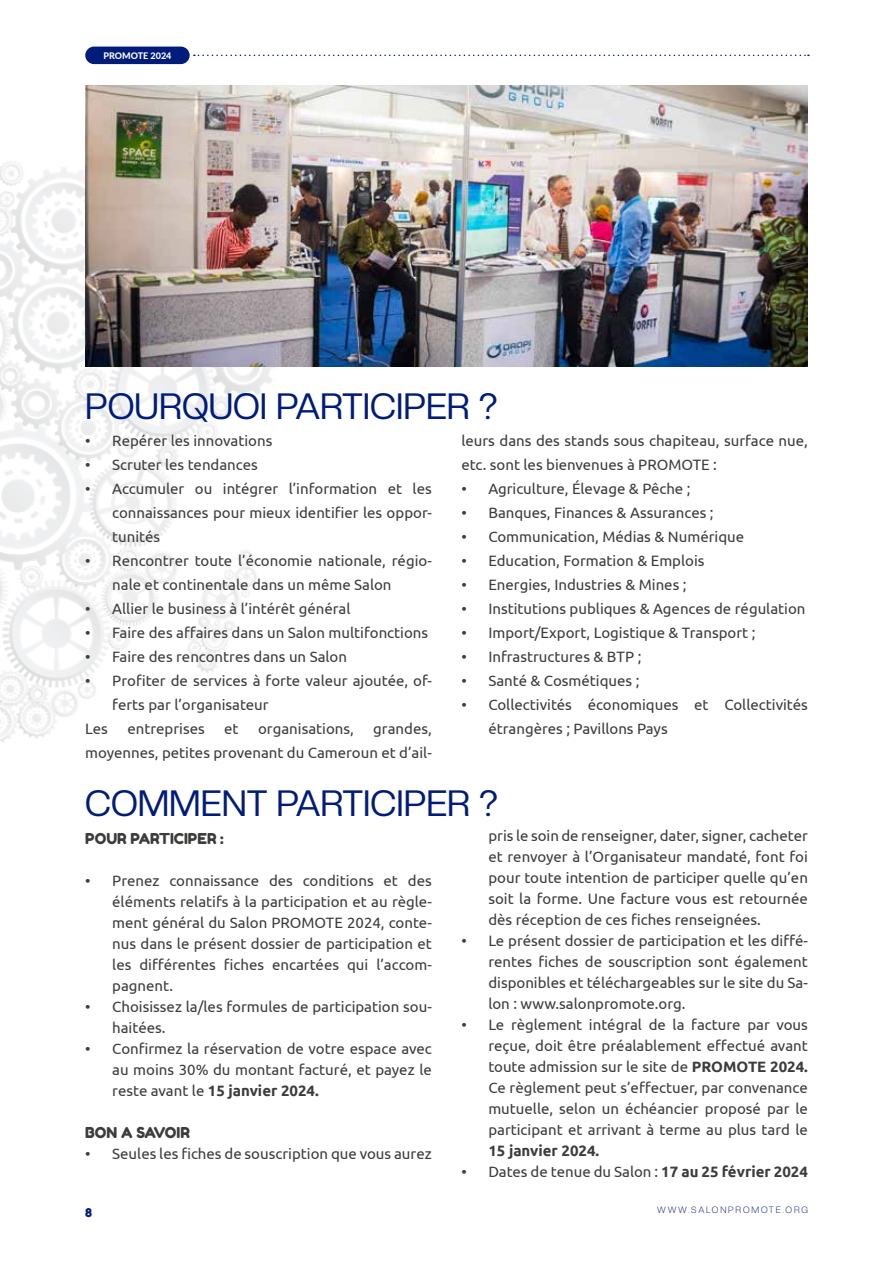
<style>
.page{position:relative;width:893px;height:1263px;background:#fff}
.page>*{position:absolute;margin:0;border:0;box-sizing:border-box;transform-origin:0 0}
.t1{font:36px "Creato Display";color:#001c7a}
.t2{font:15px/21px "Ubuntu";color:#3c3c3b;text-align:justify}
.t3{font:15px "Fredoka One";color:#3c3c3b}
.t4{font:700 15px "Ubuntu";color:#3c3c3b}
.t5{font:12px "Fredoka One";color:#001c7a}
.t6{font:300 9px "Creato Display";letter-spacing:.2em;color:#001c7a}
.t7{font:800 9px "Lato";color:#fff}
.s1{font-weight:700}
</style>
<div class="page">
<img style="left:0;top:46px;width:293px;height:696px">
<div style="left:85px;top:47px;width:105px;height:17px;background:#001c7a;border-radius:9px"></div>
<svg style="left:194px;top:55px;width:615px;height:1px"></svg>
<img style="left:85px;top:85px;width:723px;height:282px">
<p class="t7" style="left:103px;top:49px;width:69px">PROMOTE 2024</p>
<h1 class="t1" style="left:85px;top:385px;width:414px">POURQUOI PARTICIPER ?</h1>
<p class="t2" style="left:85px;top:430px;width:189px">• Repérer les innovations</p>
<p class="t2" style="left:85px;top:454px;width:174px">• Scruter les tendances</p>
<p class="t2" style="left:112px;top:476px;width:321px;line-height:24px;text-indent:-27px">• Accumuler ou intégrer l’information et les connaissances pour mieux identifier les oppor&shy;tunités</p>
<p class="t2" style="left:112px;top:548px;width:321px;line-height:24px;text-indent:-27px">• Rencontrer toute l’économie nationale, régio&shy;nale et continentale dans un même Salon</p>
<p class="t2" style="left:85px;top:598px;width:267px">• Allier le business à l’intérêt général</p>
<p class="t2" style="left:85px;top:622px;width:344px">• Faire des affaires dans un Salon multifonctions</p>
<p class="t2" style="left:85px;top:646px;width:263px">• Faire des rencontres dans un Salon</p>
<p class="t2" style="left:85px;top:670px;width:348px">• Profiter de services à forte valeur ajoutée, of-</p>
<p class="t2" style="left:112px;top:694px;width:158px">ferts par l’organisateur</p>
<p class="t2" style="left:85px;top:718px;width:24px">Les</p>
<p class="t2" style="left:127px;top:718px;width:79px">entreprises</p>
<p class="t2" style="left:224px;top:718px;width:16px">et</p>
<p class="t2" style="left:258px;top:718px;width:97px">organisations,</p>
<p class="t2" style="left:461px;top:428px;width:348px;line-height:24px">leurs dans des stands sous chapiteau, surface nue, etc. sont les bienvenues à PROMOTE :</p>
<p class="t2" style="left:461px;top:478px;width:231px">• Agriculture, Élevage &amp; Pêche ;</p>
<p class="t2" style="left:461px;top:502px;width:254px">• Banques, Finances &amp; Assurances ;</p>
<p class="t2" style="left:461px;top:526px;width:284px">• Communication, Médias &amp; Numérique</p>
<p class="t2" style="left:461px;top:550px;width:245px">• Education, Formation &amp; Emplois</p>
<p class="t2" style="left:461px;top:574px;width:227px">• Energies, Industries &amp; Mines ;</p>
<p class="t2" style="left:461px;top:598px;width:346px">• Institutions publiques &amp; Agences de régulation</p>
<p class="t2" style="left:461px;top:622px;width:296px">• Import/Export, Logistique &amp; Transport ;</p>
<p class="t2" style="left:461px;top:646px;width:181px">• Infrastructures &amp; BTP ;</p>
<p class="t2" style="left:461px;top:670px;width:180px">• Santé &amp; Cosmétiques ;</p>
<p class="t2" style="left:488px;top:692px;width:321px;line-height:24px;text-indent:-27px">• Collectivités économiques et Collectivités étrangères ; Pavillons Pays</p>
<p class="t2" style="left:85px;top:716px;width:348px;line-height:24px;text-align:right">grandes,<br>moyennes, petites provenant du Cameroun et d’ail-</p>
<h1 class="t1" style="left:85px;top:782px;width:414px">COMMENT PARTICIPER ?</h1>
<p class="t3" style="left:85px;top:829px;width:140px">POUR PARTICIPER :</p>
<p class="t2" style="left:112px;top:869px;width:321px;text-indent:-27px">• Prenez connaissance des conditions et des éléments relatifs à la participation et au règle&shy;ment général du Salon PROMOTE 2024, conte&shy;nus dans le présent dossier de participation et les différentes fiches encartées qui l’accom&shy;pagnent.</p>
<p class="t2" style="left:112px;top:995px;width:321px;text-indent:-27px">• Choisissez la/les formules de participation sou&shy;haitées.</p>
<p class="t2" style="left:112px;top:1037px;width:321px;text-indent:-27px">• Confirmez la réservation de votre espace avec au moins 30% du montant facturé, et payez le reste avant le <span class="s1">15 janvier 2024.</span></p>
<p class="t3" style="left:85px;top:1123px;width:106px">BON A SAVOIR</p>
<p class="t2" style="left:85px;top:1142px;width:348px">• Seules les fiches de souscription que vous aurez</p>
<p class="t2" style="left:488px;top:824px;width:321px">pris le soin de renseigner, dater, signer, cacheter et renvoyer à l’Organisateur mandaté, font foi pour toute intention de participer quelle qu’en soit la forme. Une facture vous est retournée dès réception de ces fiches renseignées.</p>
<p class="t2" style="left:488px;top:929px;width:321px;text-indent:-27px">• Le présent dossier de participation et les diffé&shy;rentes fiches de souscription sont également disponibles et téléchargeables sur le site du Sa&shy;lon : www.salonpromote.org.</p>
<p class="t2" style="left:488px;top:1013px;width:321px;text-indent:-27px">• Le règlement intégral de la facture par vous reçue, doit être préalablement effectué avant toute admission sur le site de <span class="s1">PROMOTE 2024.<br></span>Ce règlement peut s’effectuer, par convenance mutuelle, selon un échéancier proposé par le participant et arrivant à terme au plus tard le</p>
<p class="t4" style="left:488px;top:1141px;width:112px">15 janvier 2024.</p>
<p class="t2" style="left:461px;top:1160px;width:348px">• Dates de tenue du Salon : <span class="s1">17 au 25 février 2024</span></p>
<p class="t5" style="left:85px;top:1205px;width:8px">8</p>
<p class="t6" style="left:657px;top:1204px;width:152px">WWW.SALONPROMOTE.ORG</p>
</div>
